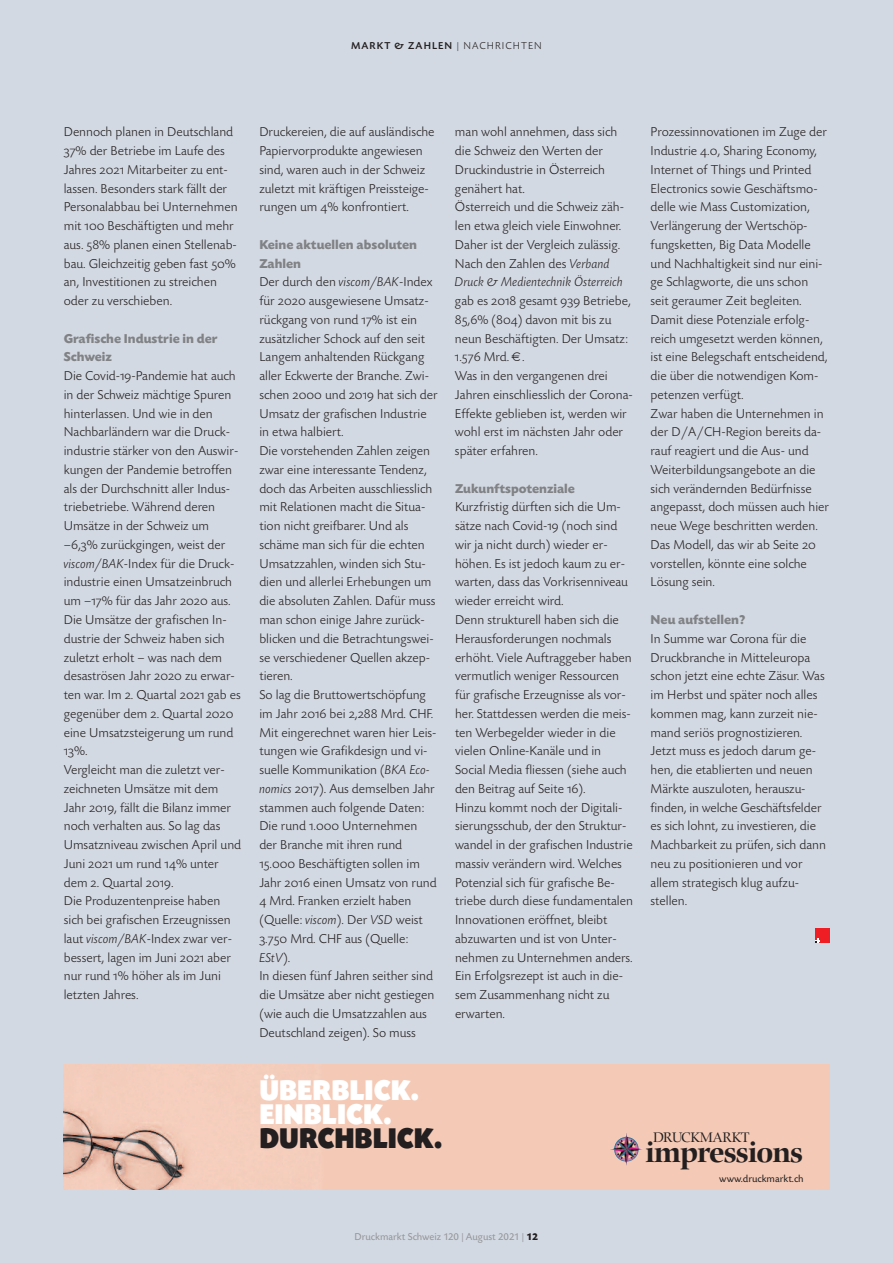
<style>
.page{position:relative;width:893px;height:1263px;background:#d3d9e2}
.page>*{position:absolute;margin:0;border:0;box-sizing:border-box;transform-origin:0 0}
.t1{font:30px/24px "Today SB Ultra";color:#fff;scale:.9 1}
.t2{font:30px "Today SB Ultra";color:#231f20;scale:.9 1}
.t3{font:700 30px "Zapf Renais SB";letter-spacing:-.025em;color:#231f20}
.t4{font:14.25px "Zapf Renais SB";letter-spacing:-.025em;color:#231f20}
.t5{font:300 13.5px/18.8px "Today SB";color:#231f20}
.t6{font:700 13.5px "Today SB";color:#808285}
.t7{font:13.5px "Today SB Caps Lig";color:#231f20}
.t8{font:10.5px "Today SB";color:#939598}
.t9{font:500 10.5px "Today SB";letter-spacing:.1em;color:#231f20}
.t10{font:10.5px "Today SB";color:#231f20}
.s1{font-weight:300}
.s2{font-family:"Today SB Caps Lig";font-weight:400}
.s3{font-weight:700;color:#808285}
.s4{font-style:italic}
.s5{font-family:"Today SB";font-weight:300}
.s6{font-weight:700;color:#231f20}
</style>
<div class="page">
<div style="left:64px;top:1065px;width:765px;height:124px;background:#f4cab6"></div>
<img style="left:627px;top:1137px;width:16px;height:19px">
<div style="left:815px;top:929px;width:14px;height:14px;background:#ee1e24"></div>
<svg style="left:815px;top:938px;width:5px;height:5px"></svg>
<p class="t9" style="left:351px;top:40px;width:192px">MARKT &amp; ZAHLEN <span class="s1">| NACHRICHTEN</span></p>
<p class="t5" style="left:64px;top:122px;width:175px">Dennoch planen in Deutschland<br><span class="s2">37%</span> der Betriebe im Laufe des<br>Jahres <span class="s2">2021</span> Mitarbeiter zu ent&shy;lassen. Besonders stark fällt der<br>Personalabbau bei Unternehmen mit <span class="s2">100</span> Beschäftigten und mehr aus. <span class="s2">58</span>% planen einen Stellenab&shy;bau. Gleichzeitig geben fast <span class="s2">50</span>% an, Investitionen zu streichen oder zu verschieben.</p>
<p class="t5" style="left:64px;top:329px;width:178px"><span class="s3">Grafische Industrie in der<br>Schweiz<br></span>Die Covid-<span class="s2">19</span>-Pandemie hat auch in der Schweiz mächtige Spuren hinterlassen. Und wie in den<br>Nachbarländern war die Druck&shy;industrie stärker von den Auswir&shy;kungen der Pandemie betroffen als der Durchschnitt aller Indus&shy;triebetriebe. Während deren<br>Umsätze in der Schweiz um <span class="s2">–6,3</span>% zurückgingen, weist der <span class="s4">viscom/BAK</span>-Index für die Druck&shy;industrie einen Umsatzeinbruch um <span class="s2">–17</span>% für das Jahr <span class="s2">2020</span> aus.<br>Die Umsätze der grafischen In&shy;dustrie der Schweiz haben sich zuletzt erholt – was nach dem desaströsen Jahr <span class="s2">2020</span> zu erwar&shy;ten war. Im <span class="s2">2.</span> Quartal <span class="s2">2021</span> gab es gegenüber dem <span class="s2">2.</span> Quartal <span class="s2">2020 </span>eine Umsatzsteigerung um rund</p>
<p class="t7" style="left:64px;top:743px;width:25px">13<span class="s5">%.</span></p>
<p class="t5" style="left:64px;top:760px;width:179px">Vergleicht man die zuletzt ver&shy;zeichneten Umsätze mit dem<br>Jahr <span class="s2">2019</span>, fällt die Bilanz immer noch verhalten aus. So lag das<br>Umsatzniveau zwischen April und<br>Juni <span class="s2">2021</span> um rund <span class="s2">14%</span> unter dem <span class="s2">2.</span> Quartal <span class="s2">2019</span>.<br>Die Produzentenpreise haben sich bei grafischen Erzeugnissen laut <span class="s4">viscom/BAK</span>-Index zwar ver&shy;bessert, lagen im Juni <span class="s2">2021</span> aber nur rund <span class="s2">1</span>% höher als im Juni letzten Jahres.</p>
<p class="t5" style="left:259px;top:122px;width:177px">Druckereien, die auf ausländische<br>Papiervorprodukte angewiesen sind, waren auch in der Schweiz zuletzt mit kräftigen Preissteige&shy;rungen um <span class="s2">4</span>% konfrontiert.</p>
<p class="t5" style="left:259px;top:235px;width:180px"><span class="s3">Keine aktuellen absoluten<br>Zahlen<br></span>Der durch den <span class="s4">viscom/BAK</span>-Index für <span class="s2">2020</span> ausgewiesene Umsatz&shy;rückgang von rund <span class="s2">17</span>% ist ein zusätzlicher Schock auf den seit<br>Langem anhaltenden Rückgang aller Eckwerte der Branche. Zwi&shy;schen <span class="s2">2000</span> und <span class="s2">2019</span> hat sich der<br>Umsatz der grafischen Industrie in etwa halbiert.<br>Die vorstehenden Zahlen zeigen zwar eine interessante Tendenz, doch das Arbeiten ausschliesslich mit Relationen macht die Situa&shy;tion nicht greifbarer. Und als schäme man sich für die echten<br>Umsatzzahlen, winden sich Stu&shy;dien und allerlei Erhebungen um die absoluten Zahlen. Dafür muss man schon einige Jahre zurück&shy;blicken und die Betrachtungswei&shy;se verschiedener Quellen akzep&shy;tieren.<br>So lag die Bruttowertschöpfung im Jahr <span class="s2">2016</span> bei <span class="s2">2,288</span> Mrd. CHF.<br>Mit eingerechnet waren hier Leis&shy;tungen wie Grafikdesign und vi&shy;suelle Kommunikation (<span class="s4">BKA Eco&shy;nomics</span> <span class="s2">2017</span>). Aus demselben Jahr stammen auch folgende Daten:<br>Die rund <span class="s2">1.000</span> Unternehmen der Branche mit ihren rund<br><span class="s2">15.000</span> Beschäftigten sollen im<br>Jahr <span class="s2">2016</span> einen Umsatz von rund<br><span class="s2">4</span> Mrd. Franken erzielt haben (Quelle: <span class="s4">viscom</span>). Der <span class="s4">VSD</span> weist<br><span class="s2">3.750</span> Mrd. CHF aus (Quelle:<br><span class="s4">EStV</span>).<br>In diesen fünf Jahren seither sind die Umsätze aber nicht gestiegen (wie auch die Umsatzzahlen aus<br>Deutschland zeigen). So muss</p>
<p class="t5" style="left:455px;top:122px;width:177px">man wohl annehmen, dass sich die Schweiz den Werten der<br>Druckindustrie in Österreich genähert hat.<br>Österreich und die Schweiz zäh&shy;len etwa gleich viele Einwohner.<br>Daher ist der Vergleich zulässig.<br>Nach den Zahlen des <span class="s4">Verband<br>Druck &amp; Medientechnik Österreich </span>gab es <span class="s2">2018</span> gesamt <span class="s2">939</span> Betriebe,<br><span class="s2">85,6</span>% (<span class="s2">804</span>) davon mit bis zu neun Beschäftigten. Der Umsatz:</p>
<p class="t7" style="left:455px;top:349px;width:71px">1.576 <span class="s5">Mrd. .</span></p>
<p class="t5" style="left:455px;top:366px;width:179px">Was in den vergangenen drei<br>Jahren einschliesslich der Corona-<br>Effekte geblieben ist, werden wir wohl erst im nächsten Jahr oder später erfahren.</p>
<p class="t6" style="left:455px;top:480px;width:122px">Zukunftspotenziale</p>
<p class="t5" style="left:455px;top:497px;width:179px">Kurzfristig dürften sich die Um&shy;sätze nach Covid-<span class="s2">19</span> (noch sind wir ja nicht durch) wieder er&shy;höhen. Es ist jedoch kaum zu er&shy;warten, dass das Vorkrisenniveau wieder erreicht wird.<br>Denn strukturell haben sich die<br>Herausforderungen nochmals erhöht. Viele Auftraggeber haben vermutlich weniger Ressourcen für grafische Erzeugnisse als vor&shy;her. Stattdessen werden die meis&shy;ten Werbegelder wieder in die vielen Online-Kanäle und in<br>Social Media fliessen (siehe auch den Beitrag auf Seite <span class="s2">16</span>).<br>Hinzu kommt noch der Digitali&shy;sierungsschub, der den Struktur&shy;wandel in der grafischen Industrie massiv verändern wird. Welches<br>Potenzial sich für grafische Be&shy;triebe durch diese fundamentalen<br>Innovationen eröffnet, bleibt abzuwarten und ist von Unter&shy;nehmen zu Unternehmen anders.<br>Ein Erfolgsrezept ist auch in die&shy;sem Zusammenhang nicht zu erwarten.</p>
<h1 class="t1" style="left:259px;top:1078px;width:179px">ÜBERBLICK.<br>EINBLICK.</h1>
<h1 class="t2" style="left:259px;top:1120px;width:205px">DURCHBLICK.</h1>
<p class="t5" style="left:651px;top:122px;width:180px">Prozessinnovationen im Zuge der<br>Industrie <span class="s2">4.0,</span> Sharing Economy,<br>Internet of Things und Printed<br>Electronics sowie Geschäftsmo&shy;delle wie Mass Customization,<br>Verlängerung der Wertschöp&shy;fungsketten, Big Data Modelle und Nachhaltigkeit sind nur eini&shy;ge Schlagworte, die uns schon seit geraumer Zeit begleiten.<br>Damit diese Potenziale erfolg&shy;reich umgesetzt werden können, ist eine Belegschaft entscheidend, die über die notwendigen Kom&shy;petenzen verfügt.<br>Zwar haben die Unternehmen in der D/A/CH-Region bereits da&shy;rauf reagiert und die Aus- und<br>Weiterbildungsangebote an die sich verändernden Bedürfnisse angepasst, doch müssen auch hier neue Wege beschritten werden.<br>Das Modell, das wir ab Seite <span class="s2">20 </span>vorstellen, könnte eine solche<br>Lösung sein.</p>
<p class="t6" style="left:651px;top:611px;width:96px">Neu aufstellen?</p>
<p class="t5" style="left:651px;top:629px;width:177px">In Summe war Corona für die<br>Druckbranche in Mitteleuropa schon jetzt eine echte Zäsur. Was im Herbst und später noch alles kommen mag, kann zurzeit nie&shy;mand seriös prognostizieren.<br>Jetzt muss es jedoch darum ge&shy;hen, die etablierten und neuen<br>Märkte auszuloten, herauszu&shy;finden, in welche Geschäftsfelder es sich lohnt, zu investieren, die<br>Machbarkeit zu prüfen, sich dann neu zu positionieren und vor allem strategisch klug aufzu&shy;stellen.</p>
<p class="t4" style="left:653px;top:1129px;width:98px">DRUCKMARKT</p>
<p class="t10" style="left:719px;top:1172px;width:86px">www.druckmarkt.ch</p>
<h1 class="t3" style="left:646px;top:1134px;width:159px">impressions</h1>
<p class="t8" style="left:355px;top:1230px;width:185px">Druckmarkt Schweiz 120 | August 2021 | <span class="s6">12</span></p>
</div>
